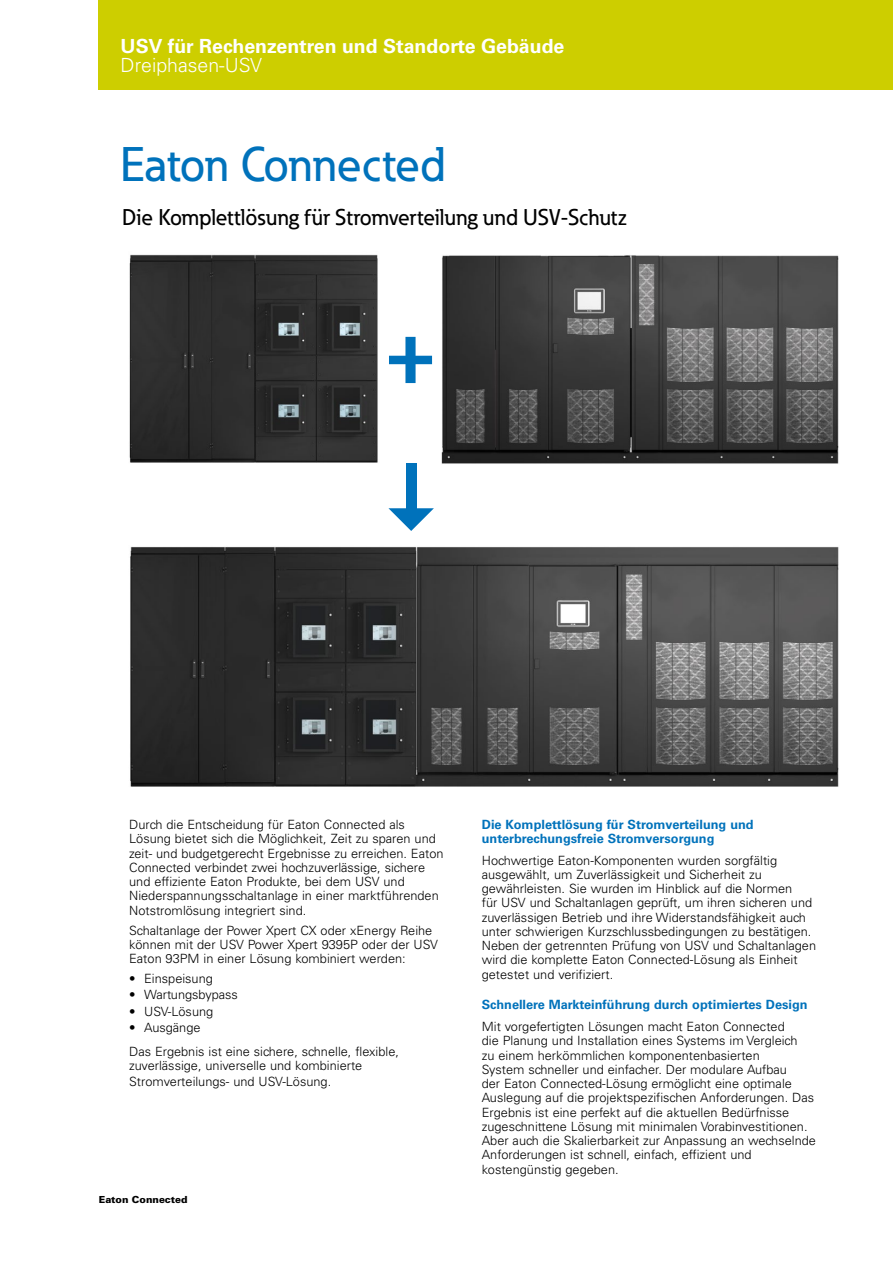
<style>
.page{position:relative;width:893px;height:1263px;background:#fff}
.page>*{position:absolute;margin:0;border:0;box-sizing:border-box;transform-origin:0 0}
.t1{font:700 84.15px "Eaton";color:#0072bb}
._1_2a_Ü1_Produktname{font:500 48px "Eaton";letter-spacing:-.005em;color:#0072bb}
._1_2b_Ü1_Produkt_Unt{font:500 22.5px "Eaton";color:#000}
._2_1a_Kapitel_Kasten{font:700 19.5px "Univers";color:#fff}
._2_1b_Kapitel_Kasten{font:300 19.5px "Univers";color:#fff}
.Body_Copy{font:300 12.75px/14.2px "Univers";color:#000}
.Body_Copy_Head{font:700 12.75px/14.2px "Univers";color:#0072bb}
.t2{font:900 9.75px "Univers";color:#000}
</style>
<div class="page">
<div style="left:99px;top:0;width:794px;height:89px;background:#cdce00"></div>
<img style="left:441px;top:255px;width:398px;height:209px">
<img style="left:130px;top:546px;width:709px;height:241px">
<svg style="left:388px;top:508px;width:46px;height:23px"></svg>
<div style="left:406px;top:463px;width:10px;height:46px;background:#0072bb"></div>
<img style="left:129px;top:254px;width:249px;height:209px">
<p class="_2_1a_Kapitel_Kasten" style="left:121px;top:35px;width:445px">USV für Rechenzentren und Standorte Gebäude</p>
<p class="_2_1b_Kapitel_Kasten" style="left:121px;top:54px;width:143px">Dreiphasen-USV</p>
<p class="_1_2a_Ü1_Produktname" style="left:120px;top:135px;width:327px">Eaton Connected</p>
<p class="_1_2b_Ü1_Produkt_Unt" style="left:122px;top:204px;width:506px">Die Komplettlösung für Stromverteilung und USV-Schutz</p>
<p class="t1" style="left:387px;top:301px;width:48px">+</p>
<p class="Body_Copy" style="left:129px;top:817px;width:316px">Durch die Entscheidung für Eaton Connected als Lösung bietet sich die Möglichkeit, Zeit zu sparen und zeit- und budgetgerecht Ergebnisse zu erreichen. Eaton Connected verbindet zwei hochzuverlässige, sichere und effiziente Eaton Produkte, bei dem USV und Niederspannungsschaltanlage in einer marktführenden Notstromlösung integriert sind.</p>
<p class="Body_Copy" style="left:129px;top:923px;width:310px">Schaltanlage der Power Xpert CX oder xEnergy Reihe können mit der USV Power Xpert 9395P oder der USV<br>Eaton 93PM in einer Lösung kombiniert werden:</p>
<p class="Body_Copy" style="left:129px;top:971px;width:85px">• Einspeisung</p>
<p class="Body_Copy" style="left:129px;top:988px;width:110px">• Wartungsbypass</p>
<p class="Body_Copy" style="left:129px;top:1004px;width:86px">• USV-Lösung</p>
<p class="Body_Copy" style="left:129px;top:1021px;width:73px">• Ausgänge</p>
<p class="Body_Copy" style="left:129px;top:1044px;width:271px">Das Ergebnis ist eine sichere, schnelle, flexible, zuverlässige, universelle und kombinierte</p>
<p class="Body_Copy" style="left:129px;top:1074px;width:204px">Stromverteilungs- und USV-Lösung.</p>
<p class="t2" style="left:99px;top:1194px;width:90px">Eaton Connected</p>
<p class="Body_Copy_Head" style="left:482px;top:817px;width:273px">Die Komplettlösung für Stromverteilung und unterbrechungsfreie Stromversorgung</p>
<p class="Body_Copy" style="left:482px;top:853px;width:336px">Hochwertige Eaton-Komponenten wurden sorgfältig ausgewählt, um Zuverlässigkeit und Sicherheit zu gewährleisten. Sie wurden im Hinblick auf die Normen<br>für USV und Schaltanlagen geprüft, um ihren sicheren und zuverlässigen Betrieb und ihre Widerstandsfähigkeit auch unter schwierigen Kurzschlussbedingungen zu bestätigen.<br>Neben der getrennten Prüfung von USV und Schaltanlagen wird die komplette Eaton Connected-Lösung als Einheit getestet und verifiziert.</p>
<p class="Body_Copy_Head" style="left:482px;top:998px;width:327px">Schnellere Markteinführung durch optimiertes Design</p>
<p class="Body_Copy" style="left:482px;top:1019px;width:336px">Mit vorgefertigten Lösungen macht Eaton Connected<br>die Planung und Installation eines Systems im Vergleich<br>zu einem herkömmlichen komponentenbasierten<br>System schneller und einfacher. Der modulare Aufbau<br>der Eaton Connected-Lösung ermöglicht eine optimale Auslegung auf die projektspezifischen Anforderungen. Das Ergebnis ist eine perfekt auf die aktuellen Bedürfnisse zugeschnittene Lösung mit minimalen Vorabinvestitionen.<br>Aber auch die Skalierbarkeit zur Anpassung an wechselnde Anforderungen ist schnell, einfach, effizient und kostengünstig gegeben.</p>
</div>
